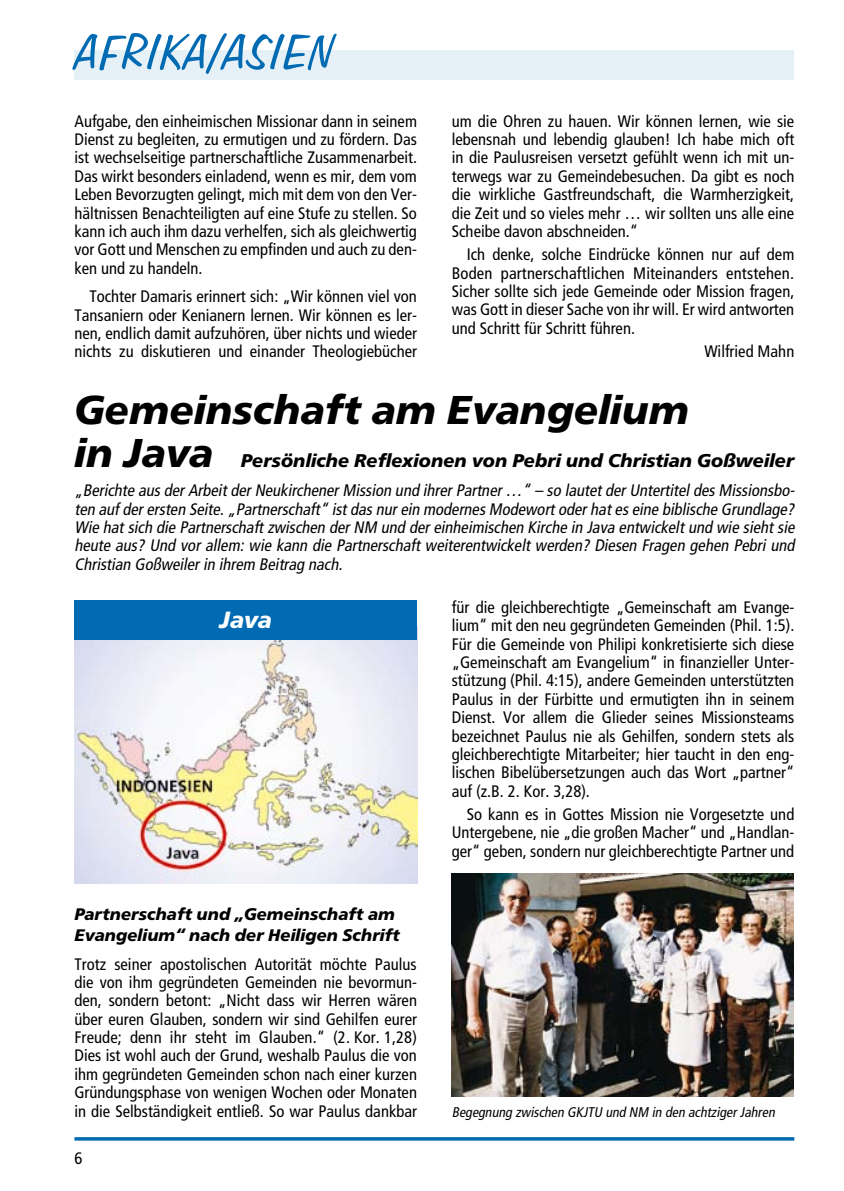
<style>
.page{position:relative;width:844px;height:1191px;background:#fff}
.page>*{position:absolute;margin:0;border:0;box-sizing:border-box;transform-origin:0 0}
.t1{font:56px "Freehand 575 BT Regular B";color:#006ab2}
.t2{font:italic 700 42px "Front Page LH";color:#000}
.t3{font:italic 700 24.5px "Front Page LH";color:#fff}
.t4{font:italic 700 19.25px "Front Page LH";color:#000}
.t5{font:italic 700 17.5px/21px "Front Page LH";color:#000}
.t6{font:condensed 16.62px/18.4px "Frutiger Cd";color:#000;text-align:justify}
.t7{font:italic condensed 16.62px/18.4px "Frutiger Cd";color:#000;text-align:justify}
.t8{font:italic condensed 14px "Frutiger Cd";color:#000}
.s1{font-size:42px}
</style>
<div class="page">
<div style="left:74px;top:50px;width:720px;height:29px;background:#e6f0f7"></div>
<hr style="left:74px;top:1137px;width:720px;height:3px;background:#006ab2">
<img style="left:74px;top:640px;width:343px;height:243px">
<div style="left:74px;top:600px;width:343px;height:40px;background:#006ab2"></div>
<img style="left:451px;top:873px;width:342px;height:223px">
<h1 class="t1" style="left:74px;top:24px;width:262px">AFRIKA/ASIEN</h1>
<p class="t6" style="left:74px;top:112px;width:344px">Aufgabe, den einheimischen Missionar dann in seinem Dienst zu begleiten, zu ermutigen und zu fördern. Das ist wechselseitige partnerschaftliche Zusammenarbeit.<br>Das wirkt besonders einladend, wenn es mir, dem vom Leben Bevorzugten gelingt, mich mit dem von den Ver&shy;hältnissen Benachteiligten auf eine Stufe zu stellen. So kann ich auch ihm dazu verhelfen, sich als gleichwertig vor Gott und Menschen zu empfinden und auch zu den&shy;ken und zu handeln.</p>
<p class="t6" style="left:74px;top:288px;width:344px;text-indent:15px">Tochter Damaris erinnert sich: „Wir können viel von Tansaniern oder Kenianern lernen. Wir können es ler&shy;nen, endlich damit aufzuhören, über nichts und wieder nichts zu diskutieren und einander Theologiebücher</p>
<p class="t6" style="left:451px;top:112px;width:344px">um die Ohren zu hauen. Wir können lernen, wie sie lebensnah und lebendig glauben! Ich habe mich oft in die Paulusreisen versetzt gefühlt wenn ich mit un&shy;terwegs war zu Gemeindebesuchen. Da gibt es noch die wirkliche Gastfreundschaft, die Warmherzigkeit, die Zeit und so vieles mehr … wir sollten uns alle eine Scheibe davon abschneiden.“</p>
<p class="t6" style="left:451px;top:246px;width:344px;text-indent:15px">Ich denke, solche Eindrücke können nur auf dem Boden partnerschaftlichen Miteinanders entstehen.<br>Sicher sollte sich jede Gemeinde oder Mission fragen, was Gott in dieser Sache von ihr will. Er wird antworten und Schritt für Schritt führen.</p>
<p class="t6" style="left:704px;top:343px;width:91px">Wilfried Mahn</p>
<h2 class="t2" style="left:74px;top:384px;width:616px">Gemeinschaft am Evangelium</h2>
<p class="t4" style="left:74px;top:449px;width:721px"><span class="s1">in Java</span> Persönliche Reflexionen von Pebri und Christian Goßweiler</p>
<p class="t7" style="left:74px;top:482px;width:724px">„Berichte aus derArbeitderNeukirchenerMission und ihrerPartner…“ – so lautetderUntertiteldes Missionsbo&shy;ten auf derersten Seite.„Partnerschaft“ istdas nurein modernes Modewortoderhates eine biblische Grundlage?<br>Wie hatsich die Partnerschaftzwischen derNM und dereinheimischen Kirche in Java entwickeltund wie siehtsie heute aus? Und vor allem: wie kann die Partnerschaft weiterentwickelt werden? Diesen Fragen gehen Pebri und Christian Goßweilerin ihrem Beitrag nach.</p>
<h3 class="t3" style="left:219px;top:605px;width:54px">Java</h3>
<p class="t5" style="left:74px;top:903px;width:327px">Partnerschaft und „Gemeinschaft am<br>Evangelium“ nach der Heiligen Schrift</p>
<p class="t6" style="left:74px;top:955px;width:344px">Trotz seiner apostolischen Autorität möchte Paulus die von ihm gegründeten Gemeinden nie bevormun&shy;den, sondern betont: „Nicht dass wir Herren wären über euren Glauben, sondern wir sind Gehilfen eurer Freude; denn ihr steht im Glauben.“ (2. Kor. 1,28)<br>Dies ist wohl auch der Grund, weshalb Paulus die von ihm gegründeten Gemeinden schon nach einer kurzen Gründungsphase von wenigen Wochen oder Monaten in die Selbständigkeit entließ. So war Paulus dankbar</p>
<p class="t6" style="left:451px;top:598px;width:344px">für die gleichberechtigte „Gemeinschaft am Evange&shy;lium“ mit den neu gegründeten Gemeinden (Phil. 1:5).<br>Für die Gemeinde von Philipi konkretisierte sich diese „Gemeinschaft am Evangelium“ in finanzieller Unter&shy;stützung (Phil. 4:15), andere Gemeinden unterstützten Paulus in der Fürbitte und ermutigten ihn in seinem Dienst. Vor allem die Glieder seines Missionsteams bezeichnet Paulus nie als Gehilfen, sondern stets als gleichberechtigte Mitarbeiter; hier taucht in den eng&shy;lischen Bibelübersetzungen auch das Wort „partner“ auf (z.B. 2. Kor. 3,28).</p>
<p class="t6" style="left:451px;top:805px;width:344px;text-indent:15px">So kann es in Gottes Mission nie Vorgesetzte und Untergebene, nie „die großen Macher“ und „Handlan&shy;ger“ geben, sondern nur gleichberechtigte Partner und</p>
<p class="t8" style="left:451px;top:1104px;width:327px">Begegnung zwischen GKJTU und NM in den achtzigerJahren</p>
</div>
